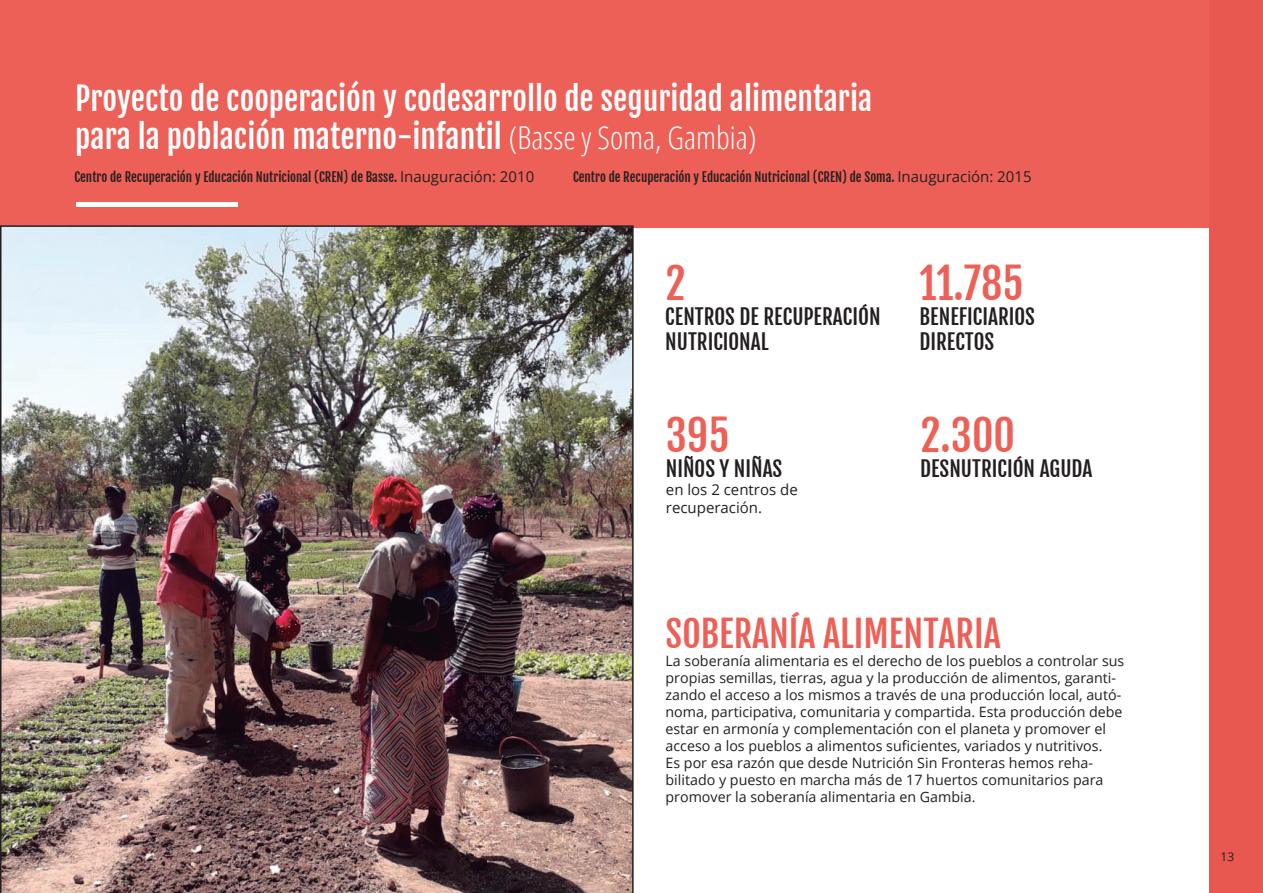
<style>
.page{position:relative;width:1263px;height:893px;background:#fff}
.page>*{position:absolute;margin:0;border:0;box-sizing:border-box;transform-origin:0 0}
.númeropequeño{font:42px "Fjalla One";color:#ed6057}
.titulomedianosincurs{font:36px "Fjalla One";color:#ed6057}
.t1{font:31.5px/37.8px "Fjalla One";color:#fff}
.t2{font:21px/25.2px "Fjalla One";color:#231f20}
.t3{font:15px "Open Sans";color:#231f20}
.textopequeño2{font:14.25px/17.1px "Open Sans";color:#231f20}
.t4{font:12.75px "Fjalla One";color:#231f20}
.t5{font:12px "Open Sans";color:#231f20}
.s1{font-family:"Open Sans Condensed";font-weight:300}
.s2{font-family:"Open Sans";font-size:15px}
</style>
<div class="page">
<div style="left:0;top:0;width:1263px;height:227px;background:#ed6057"></div>
<hr style="left:77px;top:202px;width:161px;height:4px;background:#fff">
<img style="left:0;top:225px;width:634px;height:668px">
<div style="left:1209px;top:0;width:54px;height:893px;background:#e85850"></div>
<p class="t1" style="left:75px;top:79px;width:798px">Proyecto de cooperación y codesarrollo de seguridad alimentaria para la población materno-infantil <span class="s1">(Basse y Soma, Gambia)</span></p>
<p class="t4" style="left:74px;top:169px;width:461px">Centro de Recuperación y Educación Nutricional (CREN) de Basse. <span class="s2">Inauguración: 2010</span></p>
<p class="t4" style="left:573px;top:169px;width:460px">Centro de Recuperación y Educación Nutricional (CREN) de Soma. <span class="s2">Inauguración: 2015</span></p>
<p class="númeropequeño" style="left:665px;top:257px;width:22px">2</p>
<p class="t2" style="left:665px;top:304px;width:217px">CENTROS DE RECUPERACIÓN<br>NUTRICIONAL</p>
<p class="númeropequeño" style="left:666px;top:409px;width:65px">395</p>
<p class="t2" style="left:666px;top:456px;width:118px">NIÑOS Y NIÑAS</p>
<p class="t3" style="left:666px;top:479px;width:133px">en los 2 centros de</p>
<p class="t3" style="left:666px;top:497px;width:98px">recuperación.</p>
<p class="númeropequeño" style="left:919px;top:258px;width:106px">11.785</p>
<p class="t2" style="left:919px;top:304px;width:117px">BENEFICIARIOS</p>
<p class="t2" style="left:919px;top:329px;width:76px">DIRECTOS</p>
<p class="númeropequeño" style="left:920px;top:410px;width:96px">2.300</p>
<p class="t2" style="left:920px;top:456px;width:174px">DESNUTRICIÓN AGUDA</p>
<p class="titulomedianosincurs" style="left:665px;top:612px;width:337px">SOBERANÍA ALIMENTARIA</p>
<p class="textopequeño2" style="left:665px;top:651px;width:460px">La soberanía alimentaria es el derecho de los pueblos a controlar sus propias semillas, tierras, agua y la producción de alimentos, garanti&shy;zando el acceso a los mismos a través de una producción local, autó&shy;noma, participativa, comunitaria y compartida. Esta producción debe estar en armonía y complementación con el planeta y promover el acceso a los pueblos a alimentos suficientes, variados y nutritivos.</p>
<p class="textopequeño2" style="left:665px;top:754px;width:439px">Es por esa razón que desde Nutrición Sin Fronteras hemos reha&shy;bilitado y puesto en marcha más de 17 huertos comunitarios para promover la soberanía alimentaria en Gambia.</p>
<p class="t5" style="left:1220px;top:848px;width:15px">13</p>
</div>
